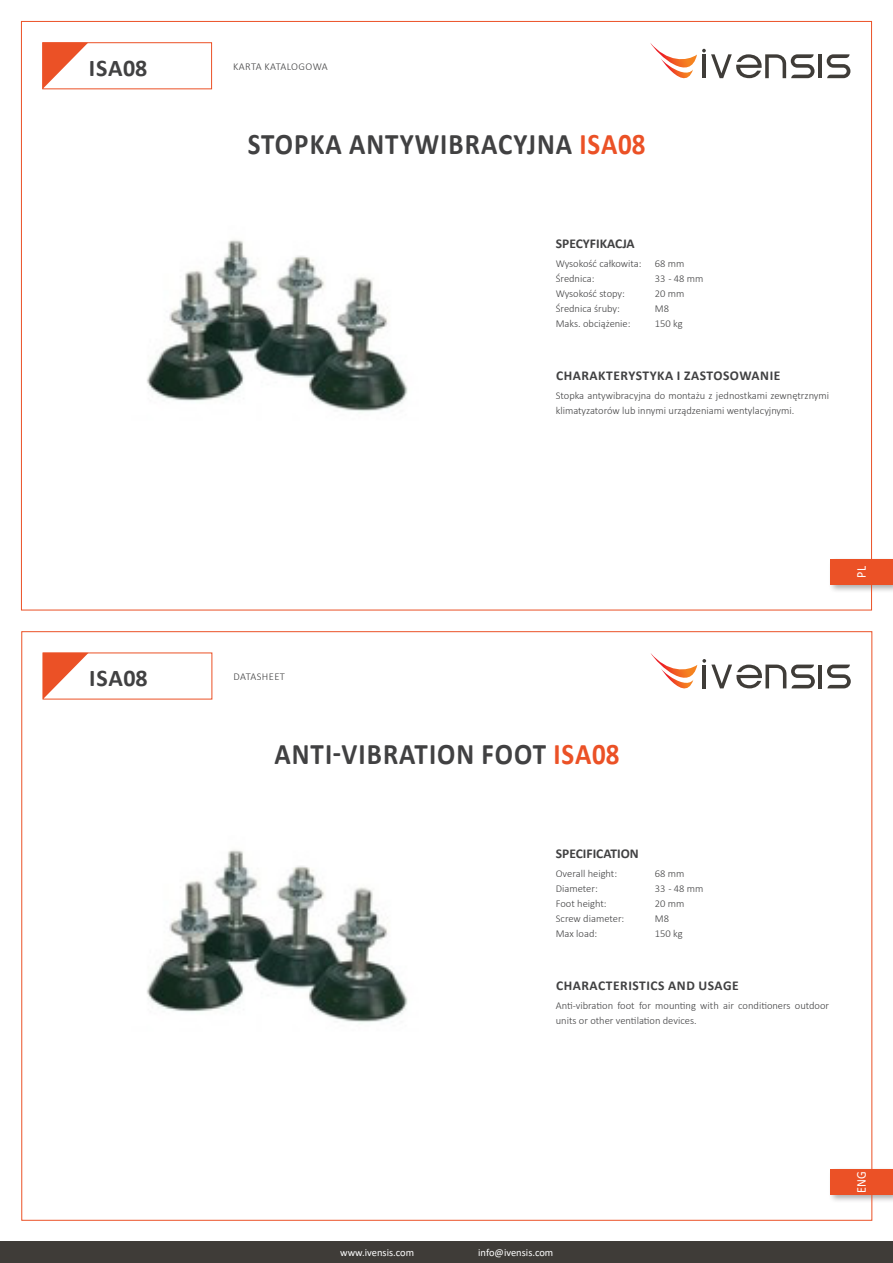
<style>
.page{position:relative;width:893px;height:1263px;background:#fff}
.page>*{position:absolute;margin:0;border:0;box-sizing:border-box;transform-origin:0 0}
.t1{font:700 30px "Calibri";letter-spacing:.04em;color:#414142;scale:.9 1}
.t2{font:700 24px "Calibri";letter-spacing:.025em;color:#414142}
.t3{font:700 13.5px "Calibri";letter-spacing:.03em;color:#414142}
.t4{font:700 13.5px "Calibri";color:#414142}
.t5{font:13.5px "Calibri";color:#fff;scale:.9 1}
.t6{font:300 10.5px/15px "Calibri";color:#414142}
.t7{font:10.5px "Calibri";color:#fff}
.t8{font:300 10.5px "Calibri";letter-spacing:.03em;color:#414142}
.t9{font:300 10.5px "Calibri";letter-spacing:.04em;color:#414142}
.s1{color:#eb5126}
</style>
<div class="page">
<div style="left:0;top:1242px;width:893px;height:21px;background:#3f3c38"></div>
<div style="left:828px;top:1166px;width:65px;height:38px;background:#231f20;opacity:.37"></div>
<div style="left:831px;top:1169px;width:62px;height:26px;background:#eb5126"></div>
<div style="left:828px;top:556px;width:65px;height:37px;background:#231f20;opacity:.37"></div>
<div style="left:831px;top:559px;width:62px;height:26px;background:#eb5126"></div>
<hr style="left:818px;top:54px;width:3px;height:24px;background:#3f3c38">
<svg style="left:827px;top:54px;width:23px;height:24px"></svg>
<svg style="left:650px;top:43px;width:164px;height:36px"></svg>
<svg style="left:45px;top:45px;width:41px;height:42px"></svg>
<div style="left:43px;top:43px;width:169px;height:46px;border:1px solid #eb5126"></div>
<hr style="left:818px;top:665px;width:4px;height:23px;background:#3f3c38">
<svg style="left:827px;top:665px;width:24px;height:23px"></svg>
<svg style="left:650px;top:653px;width:165px;height:36px"></svg>
<svg style="left:45px;top:655px;width:42px;height:42px"></svg>
<div style="left:43px;top:653px;width:169px;height:46px;border:1px solid #eb5126"></div>
<img style="left:147px;top:240px;width:261px;height:172px">
<img style="left:147px;top:850px;width:261px;height:173px">
<p class="t2" style="left:89px;top:51px;width:60px">ISA08</p>
<p class="t8" style="left:233px;top:60px;width:96px">KARTA KATALOGOWA</p>
<p class="t1" style="left:248px;top:123px;width:443px">STOPKA ANTYWIBRACYJNA <span class="s1">ISA08</span></p>
<p class="t4" style="left:556px;top:234px;width:80px">SPECYFIKACJA</p>
<p class="t6" style="left:556px;top:256px;width:87px">Wysokość całkowita:</p>
<p class="t6" style="left:556px;top:271px;width:40px">Średnica:</p>
<p class="t6" style="left:556px;top:286px;width:71px">Wysokość stopy:</p>
<p class="t6" style="left:556px;top:301px;width:66px">Średnica śruby:</p>
<p class="t6" style="left:556px;top:316px;width:76px">Maks. obciążenie:</p>
<p class="t6" style="left:655px;top:256px;width:31px">68 mm</p>
<p class="t6" style="left:655px;top:271px;width:50px">33 - 48 mm</p>
<p class="t6" style="left:655px;top:286px;width:31px">20 mm</p>
<p class="t6" style="left:655px;top:301px;width:16px">M8</p>
<p class="t6" style="left:655px;top:316px;width:29px">150 kg</p>
<p class="t3" style="left:556px;top:365px;width:226px">CHARAKTERYSTYKA I ZASTOSOWANIE</p>
<p class="t6" style="left:556px;top:388px;width:275px">Stopka antywibracyjna do montażu z jednostkami zewnętrznymi klimatyzatorów lub innymi urządzeniami wentylacyjnymi.</p>
<p class="t5" style="left:852px;top:578px;width:14px;rotate:-90deg">PL</p>
<p class="t2" style="left:89px;top:661px;width:60px">ISA08</p>
<p class="t9" style="left:234px;top:670px;width:53px">DATASHEET</p>
<p class="t1" style="left:274px;top:733px;width:385px">ANTI-VIBRATION FOOT <span class="s1">ISA08</span></p>
<p class="t4" style="left:556px;top:844px;width:85px">SPECIFICATION</p>
<p class="t6" style="left:556px;top:866px;width:63px">Overall height:</p>
<p class="t6" style="left:556px;top:881px;width:43px">Diameter:</p>
<p class="t6" style="left:556px;top:896px;width:52px">Foot height:</p>
<p class="t6" style="left:556px;top:911px;width:70px">Screw diameter:</p>
<p class="t6" style="left:556px;top:926px;width:43px">Max load:</p>
<p class="t6" style="left:655px;top:866px;width:31px">68 mm</p>
<p class="t6" style="left:655px;top:881px;width:50px">33 - 48 mm</p>
<p class="t6" style="left:655px;top:896px;width:31px">20 mm</p>
<p class="t6" style="left:655px;top:911px;width:16px">M8</p>
<p class="t6" style="left:655px;top:926px;width:29px">150 kg</p>
<p class="t3" style="left:556px;top:976px;width:184px">CHARACTERISTICS AND USAGE</p>
<p class="t6" style="left:556px;top:998px;width:275px">Anti-vibration foot for mounting with air conditioners outdoor units or other ventilation devices.</p>
<p class="t7" style="left:340px;top:1245px;width:75px">www.ivensis.com</p>
<p class="t7" style="left:478px;top:1245px;width:77px">info@ivensis.com</p>
<p class="t5" style="left:852px;top:1193px;width:25px;rotate:-90deg">ENG</p>
</div>
